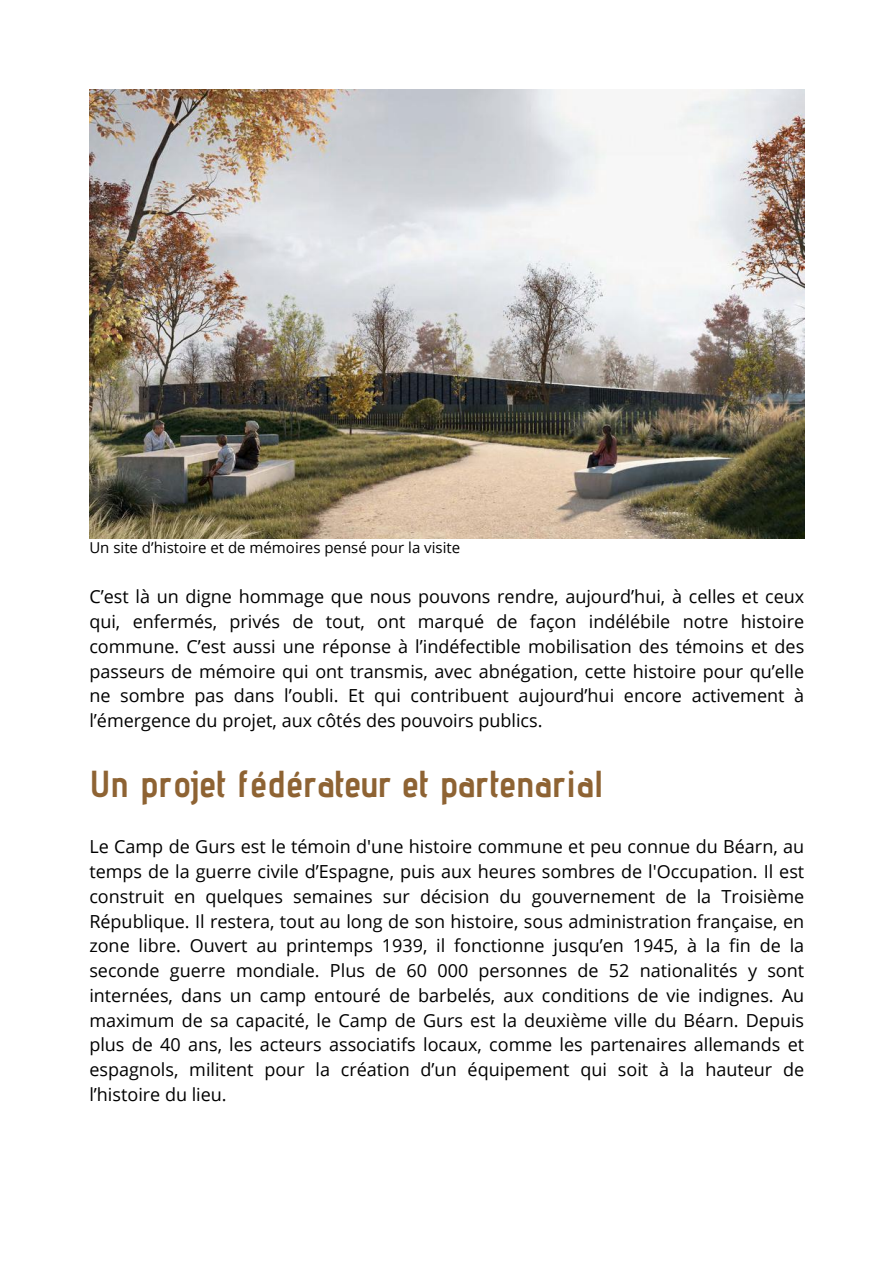
<style>
.page{position:relative;width:894px;height:1264px;background:#fff}
.page>*{position:absolute;margin:0;border:0;box-sizing:border-box;transform-origin:0 0}
.t1{font:700 37.5px "Advent Pro";color:#8e6333}
.t2{font:18px/24.8px "Open Sans";color:#000;text-align:justify}
.t3{font:15px "Open Sans";color:#000}
</style>
<div class="page">
<img style="left:89px;top:89px;width:715px;height:449px">
<p class="t3" style="left:89px;top:537px;width:372px">Un site d’histoire et de mémoires pensé pour la visite</p>
<p class="t2" style="left:89px;top:584px;width:716px">C’est là un digne hommage que nous pouvons rendre, aujourd’hui, à celles et ceux qui, enfermés, privés de tout, ont marqué de façon indélébile notre histoire commune. C’est aussi une réponse à l’indéfectible mobilisation des témoins et des passeurs de mémoire qui ont transmis, avec abnégation, cette histoire pour qu’elle ne sombre pas dans l’oubli. Et qui contribuent aujourd’hui encore activement à l’émergence du projet, aux côtés des pouvoirs publics.</p>
<h1 class="t1" style="left:89px;top:760px;width:516px">Un projet fédérateur et partenarial</h1>
<p class="t2" style="left:89px;top:833px;width:716px">Le Camp de Gurs est le témoin d'une histoire commune et peu connue du Béarn, au temps de la guerre civile d’Espagne, puis aux heures sombres de l'Occupation. Il est construit en quelques semaines sur décision du gouvernement de la Troisième République. Il restera, tout au long de son histoire, sous administration française, en zone libre. Ouvert au printemps 1939, il fonctionne jusqu’en 1945, à la fin de la seconde guerre mondiale. Plus de 60 000 personnes de 52 nationalités y sont internées, dans un camp entouré de barbelés, aux conditions de vie indignes. Au maximum de sa capacité, le Camp de Gurs est la deuxième ville du Béarn. Depuis plus de 40 ans, les acteurs associatifs locaux, comme les partenaires allemands et espagnols, militent pour la création d’un équipement qui soit à la hauteur de l’histoire du lieu.</p>
</div>
